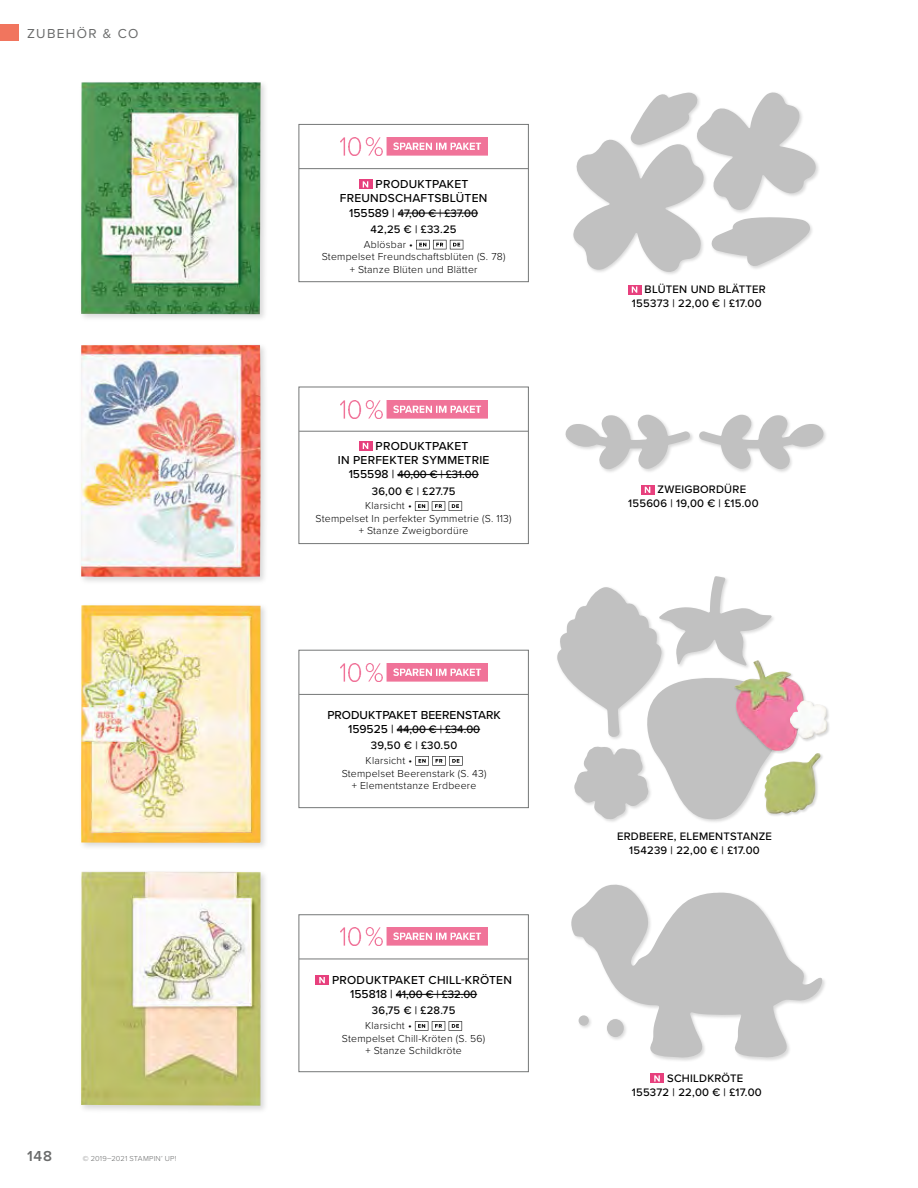
<style>
.page{position:relative;width:918px;height:1188px;background:#fff}
.page>*{position:absolute;margin:0;border:0;box-sizing:border-box;transform-origin:0 0}
.t1{font:600 15px "Proxima Nova";color:#6a6b6b}
.t2{font:13.5px "Proxima Nova";letter-spacing:.1em;color:#6a6b6b}
.t3{font:500 12px/14.4px "Proxima Nova";letter-spacing:.02em;color:#000}
.t4{font:500 12px "Proxima Nova";color:#000}
.t5{font:500 11.25px/13.5px "Proxima Nova";letter-spacing:.02em;color:#000;text-align:center}
.t6{font:300 10.5px "Proxima Nova";letter-spacing:.02em;color:#000}
.t7{font:300 7.5px "Proxima Nova";letter-spacing:.03em;color:#6a6b6b}
.s1{font-size:12px}
</style>
<div class="page">
<div style="left:78px;top:603px;width:191px;height:248px;background:#000;opacity:.15"></div>
<img style="left:81px;top:605px;width:180px;height:238px">
<div style="left:564px;top:414px;width:131px;height:60px;background:#000;opacity:.15"></div>
<svg style="left:565px;top:415px;width:125px;height:54px"></svg>
<div style="left:698px;top:414px;width:130px;height:60px;background:#000;opacity:.15"></div>
<svg style="left:699px;top:415px;width:125px;height:54px"></svg>
<svg style="left:641px;top:485px;width:13px;height:9px"></svg>
<svg style="left:645px;top:487px;width:5px;height:6px"></svg>
<div style="left:78px;top:342px;width:191px;height:243px;background:#000;opacity:.15"></div>
<img style="left:81px;top:345px;width:180px;height:232px">
<div style="left:78px;top:80px;width:191px;height:243px;background:#000;opacity:.15"></div>
<img style="left:81px;top:82px;width:180px;height:232px">
<div style="left:695px;top:91px;width:125px;height:124px;background:#000;opacity:.15"></div>
<svg style="left:573px;top:92px;width:243px;height:180px"></svg>
<svg style="left:628px;top:285px;width:13px;height:9px"></svg>
<svg style="left:632px;top:286px;width:5px;height:7px"></svg>
<div style="left:78px;top:869px;width:191px;height:245px;background:#000;opacity:.15"></div>
<img style="left:81px;top:872px;width:180px;height:234px">
<div style="left:650px;top:1074px;width:14px;height:9px;background:#e7407d"></div>
<svg style="left:654px;top:1075px;width:6px;height:7px"></svg>
<svg style="left:359px;top:180px;width:13px;height:9px"></svg>
<svg style="left:363px;top:181px;width:5px;height:7px"></svg>
<hr style="left:398px;top:213px;width:80px;height:1px;background:#000">
<svg style="left:416px;top:240px;width:47px;height:9px"></svg>
<div style="left:299px;top:124px;width:230px;height:158px;border:1px solid #757777"></div>
<hr style="left:299px;top:168px;width:229px;height:1px;background:#757777">
<img style="left:341px;top:138px;width:146px;height:17px">
<svg style="left:359px;top:441px;width:13px;height:10px"></svg>
<svg style="left:363px;top:443px;width:5px;height:6px"></svg>
<hr style="left:397px;top:474px;width:82px;height:1px;background:#000">
<svg style="left:415px;top:501px;width:47px;height:10px"></svg>
<div style="left:299px;top:387px;width:230px;height:157px;border:1px solid #757777"></div>
<hr style="left:299px;top:431px;width:229px;height:1px;background:#757777">
<img style="left:341px;top:400px;width:146px;height:18px">
<hr style="left:397px;top:729px;width:83px;height:1px;background:#000">
<svg style="left:415px;top:756px;width:48px;height:10px"></svg>
<div style="left:299px;top:650px;width:230px;height:158px;border:1px solid #757777"></div>
<hr style="left:299px;top:694px;width:229px;height:1px;background:#757777">
<img style="left:341px;top:663px;width:146px;height:18px">
<div style="left:315px;top:975px;width:14px;height:10px;background:#e7407d"></div>
<svg style="left:319px;top:977px;width:6px;height:6px"></svg>
<hr style="left:396px;top:994px;width:81px;height:1px;background:#000">
<svg style="left:415px;top:1021px;width:47px;height:10px"></svg>
<div style="left:299px;top:915px;width:230px;height:157px;border:1px solid #757777"></div>
<hr style="left:299px;top:959px;width:229px;height:1px;background:#757777">
<img style="left:341px;top:928px;width:146px;height:18px">
<div style="left:646px;top:677px;width:137px;height:147px;background:#000;opacity:.15"></div>
<div style="left:573px;top:746px;width:80px;height:78px;background:#000;opacity:.15"></div>
<svg style="left:557px;top:576px;width:226px;height:243px"></svg>
<div style="left:570px;top:884px;width:257px;height:178px;background:#000;opacity:.15"></div>
<svg style="left:570px;top:884px;width:252px;height:174px;fill:#c1c1c1"></svg>
<div style="left:606px;top:1018px;width:22px;height:24px;background:#000;opacity:.15"></div>
<div style="left:607px;top:1019px;width:17px;height:18px;background:#c1c1c1;border-radius:50%"></div>
<div style="left:577px;top:1014px;width:16px;height:16px;background:#000;opacity:.15"></div>
<div style="left:579px;top:1015px;width:10px;height:11px;background:#c1c1c1;border-radius:50%"></div>
<div style="left:764px;top:753px;width:60px;height:64px;background:#000;opacity:.15"></div>
<img style="left:763px;top:753px;width:58px;height:62px">
<div style="left:734px;top:660px;width:73px;height:94px;background:#000;opacity:.15"></div>
<img style="left:734px;top:660px;width:70px;height:91px">
<div style="left:781px;top:700px;width:50px;height:46px;background:#000;opacity:.15"></div>
<img style="left:790px;top:700px;width:38px;height:39px">
<div style="left:0;top:24px;width:19px;height:16px;background:#f1755e"></div>
<p class="t2" style="left:27px;top:23px;width:113px">ZUBEHÖR &amp; CO</p>
<h1 class="t1" style="left:27px;top:1145px;width:27px">148</h1>
<p class="t7" style="left:83px;top:1153px;width:95px">© 2019–2021 STAMPIN’ UP!</p>
<p class="t3" style="left:340px;top:176px;width:149px;text-indent:36px">PRODUKTPAKET<br>FREUNDSCHAFTSBLÜTEN</p>
<p class="t5" style="left:349px;top:205px;width:130px;line-height:16.2px"><span class="s1">155589 |</span> 47,00 € | £37.00<br>42,25 € | £33.25</p>
<p class="t6" style="left:364px;top:236px;width:51px">Ablösbar •</p>
<p class="t6" style="left:322px;top:249px;width:185px">Stempelset Freundschaftsblüten (S. 78)</p>
<p class="t6" style="left:350px;top:262px;width:129px">+ Stanze Blüten und Blätter</p>
<p class="t3" style="left:338px;top:438px;width:153px;text-indent:38px">PRODUKTPAKET<br>IN PERFEKTER SYMMETRIE</p>
<p class="t5" style="left:349px;top:466px;width:131px;line-height:16.2px"><span class="s1">155598 |</span> 40,00 € | £31.00<br>36,00 € | £27.75</p>
<p class="t6" style="left:365px;top:498px;width:48px">Klarsicht •</p>
<p class="t6" style="left:316px;top:511px;width:197px">Stempelset In perfekter Symmetrie (S. 113)</p>
<p class="t6" style="left:359px;top:523px;width:111px">+ Stanze Zweigbordüre</p>
<p class="t4" style="left:327px;top:706px;width:175px">PRODUKTPAKET BEERENSTARK</p>
<p class="t5" style="left:348px;top:721px;width:134px;line-height:16.2px"><span class="s1">159525 |</span> 44,00 € | £34.00<br>39,50 € | £30.50</p>
<p class="t6" style="left:366px;top:753px;width:48px">Klarsicht •</p>
<p class="t6" style="left:342px;top:765px;width:146px">Stempelset Beerenstark (S. 43)</p>
<p class="t6" style="left:352px;top:778px;width:126px">+ Elementstanze Erdbeere</p>
<p class="t3" style="left:332px;top:972px;width:181px">PRODUKTPAKET CHILL-KRÖTEN</p>
<p class="t5" style="left:350px;top:986px;width:129px;line-height:16.2px"><span class="s1">155818 |</span> 41,00 € | £32.00<br>36,75 € | £28.75</p>
<p class="t6" style="left:365px;top:1018px;width:48px">Klarsicht •</p>
<p class="t6" style="left:342px;top:1030px;width:145px">Stempelset Chill-Kröten (S. 56)</p>
<p class="t6" style="left:365px;top:1043px;width:98px">+ Stanze Schildkröte</p>
<p class="t5" style="left:632px;top:282px;width:135px;text-align:left;text-indent:13px">BLÜTEN UND BLÄTTER<br>155373 | 22,00 € | £17.00</p>
<p class="t5" style="left:628px;top:483px;width:132px;text-align:left;text-indent:29px">ZWEIGBORDÜRE<br>155606 | 19,00 € | £15.00</p>
<p class="t5" style="left:617px;top:829px;width:156px">ERDBEERE, ELEMENTSTANZE<br>154239 | 22,00 € | £17.00</p>
<p class="t5" style="left:632px;top:1071px;width:131px;text-align:left;text-indent:35px">SCHILDKRÖTE<br>155372 | 22,00 € | £17.00</p>
</div>
